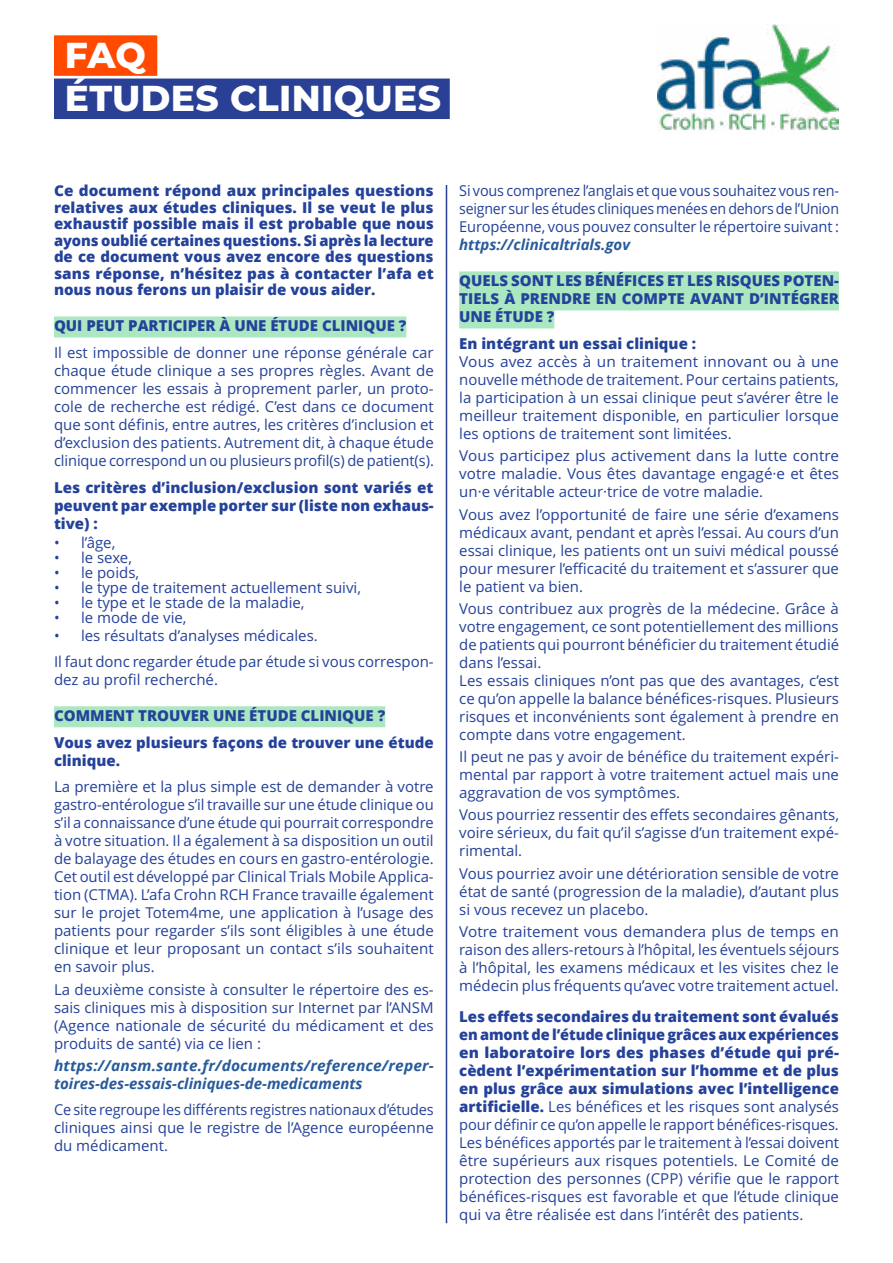
<style>
.page{position:relative;width:893px;height:1263px;background:#fff}
.page>*{position:absolute;margin:0;border:0;box-sizing:border-box;transform-origin:0 0}
.t1{font:800 36px/43.2px "Montserrat";letter-spacing:.01em;color:#fff}
.t2{font:15px/18px "Open Sans";color:#24429a;text-align:justify}
.t3{font:800 15px/16.5px "Open Sans";color:#24429a;text-align:justify}
.t4{font:15px/18px "Open Sans";color:#24429a;text-align:justify;scale:.96 1}
.t5{font:italic 700 15px/18px "Open Sans";color:#275b9b}
.s1{font-weight:800}
</style>
<div class="page">
<img style="left:658px;top:24px;width:181px;height:107px">
<div style="left:54px;top:316px;width:352px;height:21px;background:#abe8c2"></div>
<div style="left:54px;top:706px;width:331px;height:21px;background:#abe8c2"></div>
<div style="left:459px;top:271px;width:380px;height:21px;background:#abe8c2"></div>
<div style="left:459px;top:289px;width:380px;height:21px;background:#abe8c2"></div>
<div style="left:459px;top:307px;width:95px;height:21px;background:#abe8c2"></div>
<hr style="left:446px;top:185px;width:1px;height:1038px;background:#294094">
<div style="left:54px;top:35px;width:103px;height:41px;background:#ff4a00"></div>
<div style="left:54px;top:79px;width:396px;height:40px;background:#294094"></div>
<h1 class="t1" style="left:65px;top:31px;width:378px">FAQ<br>ÉTUDES CLINIQUES</h1>
<p class="t3" style="left:54px;top:182px;width:381px">Ce document répond aux principales questions relatives aux études cliniques. Il se veut le plus exhaustif possible mais il est probable que nous ayons oublié certaines questions. Si après la lecture de ce document vous avez encore des questions sans réponse, n’hésitez pas à contacter l’afa et nous nous ferons un plaisir de vous aider.</p>
<p class="t3" style="left:54px;top:317px;width:354px">QUI PEUT PARTICIPER À UNE ÉTUDE CLINIQUE ?</p>
<p class="t2" style="left:54px;top:343px;width:381px">Il est impossible de donner une réponse générale car chaque étude clinique a ses propres règles. Avant de commencer les essais à proprement parler, un proto&shy;cole de recherche est rédigé. C’est dans ce document que sont définis, entre autres, les critères d’inclusion et d’exclusion des patients. Autrement dit, à chaque étude clinique correspond un ou plusieurs profil(s) de patient(s).</p>
<p class="t3" style="left:54px;top:477px;width:381px;line-height:18px">Les critères d’inclusion/exclusion sont variés et peuvent par exemple porter sur (liste non exhaus&shy;tive) :</p>
<p class="t2" style="left:54px;top:533px;width:63px">• l’âge,</p>
<p class="t2" style="left:54px;top:548px;width:80px">• le sexe,</p>
<p class="t2" style="left:54px;top:563px;width:87px">• le poids,</p>
<p class="t2" style="left:54px;top:578px;width:309px">• le type de traitement actuellement suivi,</p>
<p class="t2" style="left:54px;top:593px;width:252px">• le type et le stade de la maladie,</p>
<p class="t2" style="left:54px;top:608px;width:134px">• le mode de vie,</p>
<p class="t2" style="left:54px;top:622px;width:381px;line-height:26.5px">• les résultats d’analyses médicales.<br>Il faut donc regarder étude par étude si vous correspon-</p>
<p class="t2" style="left:54px;top:670px;width:166px">dez au profil recherché.</p>
<p class="t3" style="left:54px;top:702px;width:381px;line-height:26.5px">COMMENT TROUVER UNE ÉTUDE CLINIQUE ?<br>Vous avez plusieurs façons de trouver une étude</p>
<p class="t3" style="left:54px;top:751px;width:68px">clinique.</p>
<p class="t2" style="left:54px;top:777px;width:381px">La première et la plus simple est de demander à votre gastro-entérologue s’il travaille sur une étude clinique ou s’il a connaissance d’une étude qui pourrait correspondre à votre situation. Il a également à sa disposition un outil de balayage des études en cours en gastro-entérologie.<br>Cet outil est développé par Clinical Trials Mobile Applica&shy;tion (CTMA). L’afa Crohn RCH France travaille également sur le projet Totem4me, une application à l’usage des patients pour regarder s’ils sont éligibles à une étude clinique et leur proposant un contact s’ils souhaitent en savoir plus.</p>
<p class="t2" style="left:54px;top:980px;width:381px">La deuxième consiste à consulter le répertoire des es&shy;sais cliniques mis à disposition sur Internet par l’ANSM (Agence nationale de sécurité du médicament et des produits de santé) via ce lien :</p>
<p class="t5" style="left:54px;top:1056px;width:381px">https://ansm.sante.fr/documents/reference/reper&shy;toires-des-essais-cliniques-de-medicaments</p>
<p class="t2" style="left:54px;top:1100px;width:381px">Ce site regroupe les différents registres nationaux d’études cliniques ainsi que le registre de l’Agence européenne du médicament.</p>
<p class="t4" style="left:459px;top:182px;width:397px">Si vous comprenez l’anglais et que vous souhaitez vous ren&shy;seigner sur les études cliniques menées en dehors de l’Union Européenne, vous pouvez consulter le répertoire suivant :</p>
<p class="t5" style="left:459px;top:236px;width:172px">https://clinicaltrials.gov</p>
<p class="t3" style="left:459px;top:271px;width:381px;line-height:18px">QUELS SONT LES BÉNÉFICES ET LES RISQUES POTEN-TIELS À PRENDRE EN COMPTE AVANT D’INTÉGRER UNE ÉTUDE ?</p>
<p class="t3" style="left:459px;top:334px;width:238px">En intégrant un essai clinique :</p>
<p class="t2" style="left:459px;top:352px;width:381px">Vous avez accès à un traitement innovant ou à une nouvelle méthode de traitement. Pour certains patients, la participation à un essai clinique peut s’avérer être le meilleur traitement disponible, en particulier lorsque les options de traitement sont limitées.</p>
<p class="t2" style="left:459px;top:446px;width:381px">Vous participez plus activement dans la lutte contre votre maladie. Vous êtes davantage engagé·e et êtes un·e véritable acteur·trice de votre maladie.</p>
<p class="t2" style="left:459px;top:505px;width:381px">Vous avez l’opportunité de faire une série d’examens médicaux avant, pendant et après l’essai. Au cours d’un essai clinique, les patients ont un suivi médical poussé pour mesurer l’efficacité du traitement et s’assurer que le patient va bien.</p>
<p class="t2" style="left:459px;top:599px;width:381px;text-align:left">Vous contribuez aux progrès de la médecine. Grâce à votre engagement, ce sont potentiellement des millions de patients qui pourront bénéficier du traitement étudié dans l’essai.<br>Les essais cliniques n’ont pas que des avantages, c’est ce qu’on appelle la balance bénéfices-risques. Plusieurs risques et inconvénients sont également à prendre en compte dans votre engagement.</p>
<p class="t2" style="left:459px;top:747px;width:381px">Il peut ne pas y avoir de bénéfice du traitement expéri&shy;mental par rapport à votre traitement actuel mais une aggravation de vos symptômes.</p>
<p class="t2" style="left:459px;top:805px;width:381px">Vous pourriez ressentir des effets secondaires gênants, voire sérieux, du fait qu’il s’agisse d’un traitement expé&shy;rimental.</p>
<p class="t2" style="left:459px;top:864px;width:381px">Vous pourriez avoir une détérioration sensible de votre état de santé (progression de la maladie), d’autant plus si vous recevez un placebo.</p>
<p class="t2" style="left:459px;top:922px;width:381px">Votre traitement vous demandera plus de temps en raison des allers-retours à l’hôpital, les éventuels séjours à l’hôpital, les examens médicaux et les visites chez le médecin plus fréquents qu’avec votre traitement actuel.</p>
<p class="t2" style="left:459px;top:1007px;width:381px"><span class="s1">Les effets secondaires du traitement sont évalués en amont de l’étude clinique grâces aux expériences en laboratoire lors des phases d’étude qui pré&shy;cèdent l’expérimentation sur l’homme et de plus en plus grâce aux simulations avec l’intelligence artificielle.</span> Les bénéfices et les risques sont analysés pour définir ce qu’on appelle le rapport bénéfices-risques.<br>Les bénéfices apportés par le traitement à l’essai doivent être supérieurs aux risques potentiels. Le Comité de protection des personnes (CPP) vérifie que le rapport bénéfices-risques est favorable et que l’étude clinique qui va être réalisée est dans l’intérêt des patients.</p>
</div>
